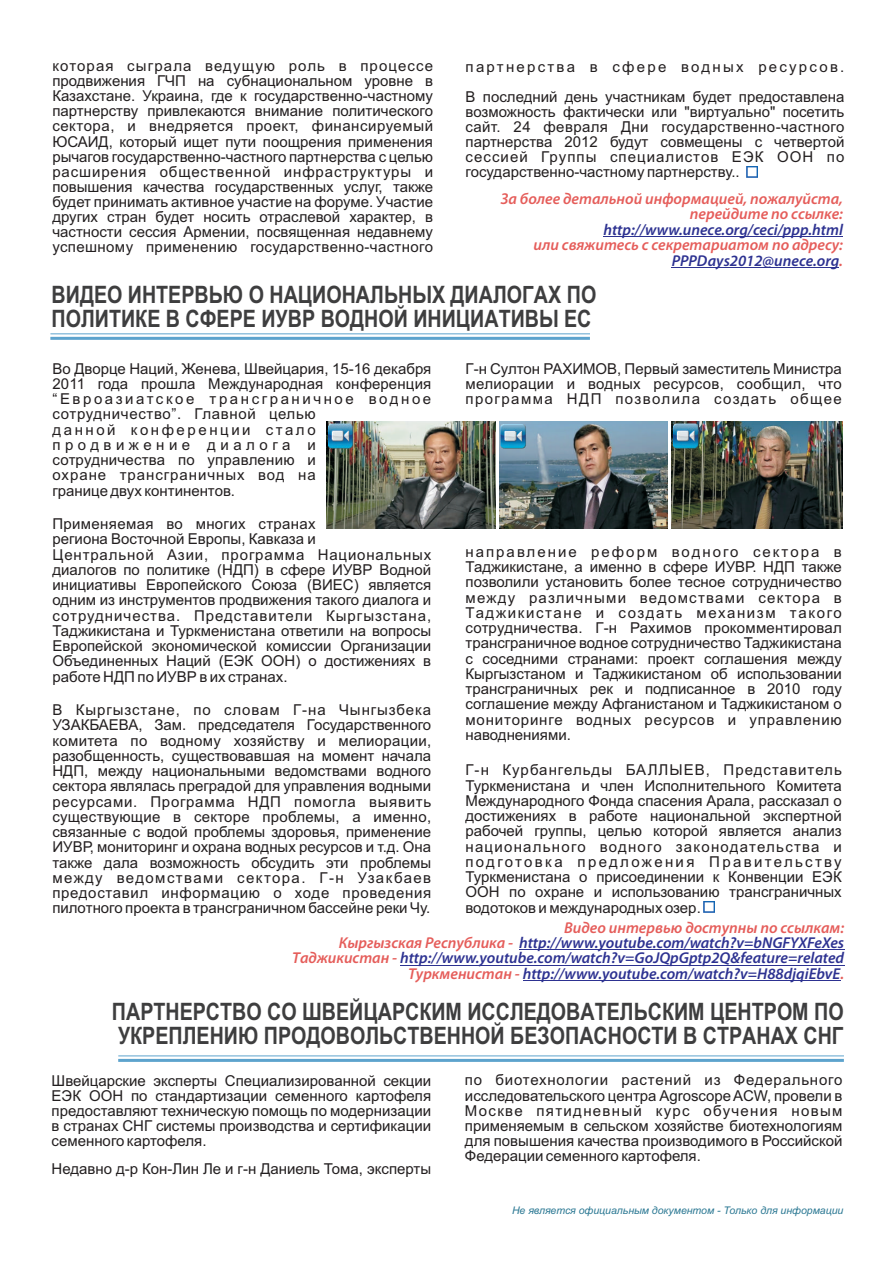
<style>
.page{position:relative;width:893px;height:1263px;background:#fff}
.page>*{position:absolute;margin:0;border:0;box-sizing:border-box;transform-origin:0 0}
.t1{font:700 24px/24.6px "Arial Narrow";color:#3e3e3f}
.t2{font:italic 600 15.75px/15.5px "Myriad Pro";color:#2d3291;text-align:right}
.t3{font:italic 600 15.75px/15.5px "Myriad Pro";color:#e55d5a;text-align:right}
.t4{font:15px/15.3px "Arial";color:#231f20;text-align:justify}
.t5{font:15px/15.3px "Arial";letter-spacing:.02em;color:#231f20}
.t6{font:italic 10.5px "Arial";color:#2b7893}
.s1{color:#2d3291}
.s2{color:#e55d5a}
</style>
<div class="page">
<svg style="left:746px;top:167px;width:11px;height:10px"></svg>
<hr style="left:603px;top:236px;width:240px;height:1px;background:#2d3291">
<hr style="left:672px;top:267px;width:167px;height:1px;background:#2d3291">
<hr style="left:50px;top:334px;width:540px;height:1px;background:#5da3cd">
<hr style="left:50px;top:337px;width:540px;height:3px;background:#5da3cd">
<hr style="left:118px;top:1056px;width:726px;height:1px;background:#5da3cd">
<hr style="left:118px;top:1059px;width:726px;height:3px;background:#5da3cd">
<img style="left:327px;top:422px;width:169px;height:107px">
<img style="left:500px;top:422px;width:168px;height:106px">
<img style="left:672px;top:421px;width:171px;height:107px">
<img style="left:328px;top:423px;width:25px;height:25px">
<img style="left:501px;top:424px;width:25px;height:25px">
<img style="left:674px;top:423px;width:25px;height:25px">
<svg style="left:703px;top:902px;width:11px;height:10px"></svg>
<hr style="left:519px;top:949px;width:325px;height:1px;background:#2d3291">
<hr style="left:400px;top:965px;width:444px;height:1px;background:#2d3291">
<hr style="left:523px;top:980px;width:317px;height:1px;background:#2d3291">
<p class="t4" style="left:52px;top:60px;width:382px">которая сыграла ведущую роль в процессе продвижения ГЧП на субнациональном уровне в Казахстане. Украина, где к государственно-частному партнерству привлекаются внимание политического сектора, и внедряется проект, финансируемый ЮСАИД, который ищет пути поощрения применения рычагов государственно-частного партнерства с целью расширения общественной инфраструктуры и повышения качества государственных услуг, также будет принимать активное участие на форуме. Участие других стран будет носить отраслевой характер, в частности сессия Армении, посвященная недавнему успешному применению государственно-частного</p>
<p class="t4" style="left:466px;top:53px;width:380px;line-height:30.2px">партнерства в сфере водных ресурсов.<br>В последний день участникам будет предоставлена</p>
<p class="t4" style="left:466px;top:106px;width:380px">возможность фактически или "виртуально" посетить сайт. 24 февраля Дни государственно-частного партнерства 2012 будут совмещены с четвертой сессией Группы специалистов ЕЭК ООН по государственно-частному партнерству..</p>
<p class="t3" style="left:501px;top:192px;width:344px">За более детальной информацией, пожалуйста, перейдите по ссылке:</p>
<p class="t3" style="left:533px;top:238px;width:311px">или свяжитесь с секретариатом по адресу:<br><span class="s1">PPPDays2012@unece.org</span>.</p>
<p class="t2" style="left:603px;top:223px;width:241px">http://www.unece.org/ceci/ppp.html</p>
<h1 class="t1" style="left:52px;top:284px;width:546px">ВИДЕО ИНТЕРВЬЮ О НАЦИОНАЛЬНЫХ ДИАЛОГАХ ПО<br>ПОЛИТИКЕ В СФЕРЕ ИУВР ВОДНОЙ ИНИЦИАТИВЫ ЕС</h1>
<p class="t5" style="left:52px;top:362px;width:380px">Во Дворце Наций, Женева, Швейцария, 15-16 декабря 2011 года прошла Международная конференция “Евроазиатское трансграничное водное сотрудничество”. Главной целью<br>данной конференции стало продвижение диалога и сотрудничества по управлению и<br>охране трансграничных вод на<br>границе двух континентов.</p>
<p class="t4" style="left:52px;top:517px;width:380px;text-align:left">Применяемая во многих странах<br>региона Восточной Европы, Кавказа и<br>Центральной Азии, программа Национальных диалогов по политике (НДП) в сфере ИУВР Водной инициативы Европейского Союза (ВИЕС) является одним из инструментов продвижения такого диалога и сотрудничества. Представители Кыргызстана, Таджикистана и Туркменистана ответили на вопросы Европейской экономической комиссии Организации Объединенных Наций (ЕЭК ООН) о достижениях в работе НДП по ИУВР в их странах.</p>
<p class="t4" style="left:52px;top:703px;width:380px">В Кыргызстане, по словам Г-на Чынгызбека УЗАКБАЕВА, Зам. председателя Государственного комитета по водному хозяйству и мелиорации, разобщенность, существовавшая на момент начала НДП, между национальными ведомствами водного сектора являлась преградой для управления водными ресурсами. Программа НДП помогла выявить существующие в секторе проблемы, а именно, связанные с водой проблемы здоровья, применение ИУВР, мониторинг и охрана водных ресурсов и т.д. Она также дала возможность обсудить эти проблемы между ведомствами сектора. Г-н Узакбаев предоставил информацию о ходе проведения пилотного проекта в трансграничном бассейне реки Чу.</p>
<p class="t4" style="left:466px;top:362px;width:378px">Г-н Султон РАХИМОВ, Первый заместитель Министра мелиорации и водных ресурсов, сообщил, что программа НДП позволила создать общее</p>
<p class="t4" style="left:465px;top:545px;width:378px">направление реформ водного сектора в Таджикистане, а именно в сфере ИУВР. НДП также позволили установить более тесное сотрудничество между различными ведомствами сектора в Таджикистане и создать механизм такого сотрудничества. Г-н Рахимов прокомментировал трансграничное водное сотрудничество Таджикистана с соседними странами: проект соглашения между Кыргызстаном и Таджикистаном об использовании трансграничных рек и подписанное в 2010 году соглашение между Афганистаном и Таджикистаном о мониторинге водных ресурсов и управлению наводнениями.</p>
<p class="t4" style="left:465px;top:764px;width:378px">Г-н Курбангельды БАЛЛЫЕВ, Представитель Туркменистана и член Исполнительного Комитета Международного Фонда спасения Арала, рассказал о достижениях в работе национальной экспертной рабочей группы, целью которой является анализ национального водного законодательства и подготовка предложения Правительству Туркменистана о присоединении к Конвенции ЕЭК ООН по охране и использованию трансграничных водотоков и международных озер.</p>
<p class="t2" style="left:292px;top:921px;width:553px"><span class="s2">Видео интервью доступны по ссылкам:<br>Кыргызская Республика -</span> http://www.youtube.com/watch?v=bNGFYXFeXes <span class="s2">Таджикистан -</span> http://www.youtube.com/watch?v=GoJQpGptp2Q&amp;feature=related <span class="s2">Туркменистан -</span> http://www.youtube.com/watch?v=H88djqiEbvE<span class="s2">.</span></p>
<h1 class="t1" style="left:112px;top:1001px;width:733px">ПАРТНЕРСТВО СО ШВЕЙЦАРСКИМ ИССЛЕДОВАТЕЛЬСКИМ ЦЕНТРОМ ПО<br>УКРЕПЛЕНИЮ ПРОДОВОЛЬСТВЕННОЙ БЕЗОПАСНОСТИ В СТРАНАХ СНГ</h1>
<p class="t4" style="left:52px;top:1074px;width:381px">Швейцарские эксперты Специализированной секции ЕЭК ООН по стандартизации семенного картофеля предоставляют техническую помощь по модернизации в странах СНГ системы производства и сертификации семенного картофеля.</p>
<p class="t4" style="left:52px;top:1163px;width:381px">Недавно д-р Кон-Лин Ле и г-н Даниель Тома, эксперты</p>
<p class="t4" style="left:465px;top:1074px;width:379px">по биотехнологии растений из Федерального исследовательского центра Agroscope ACW, провели в Москве пятидневный курс обучения новым применяемым в сельском хозяйстве биотехнологиям для повышения качества производимого в Российской Федерации семенного картофеля.</p>
<p class="t6" style="left:512px;top:1206px;width:333px">Не является официальным документом - Только для информации</p>
</div>
